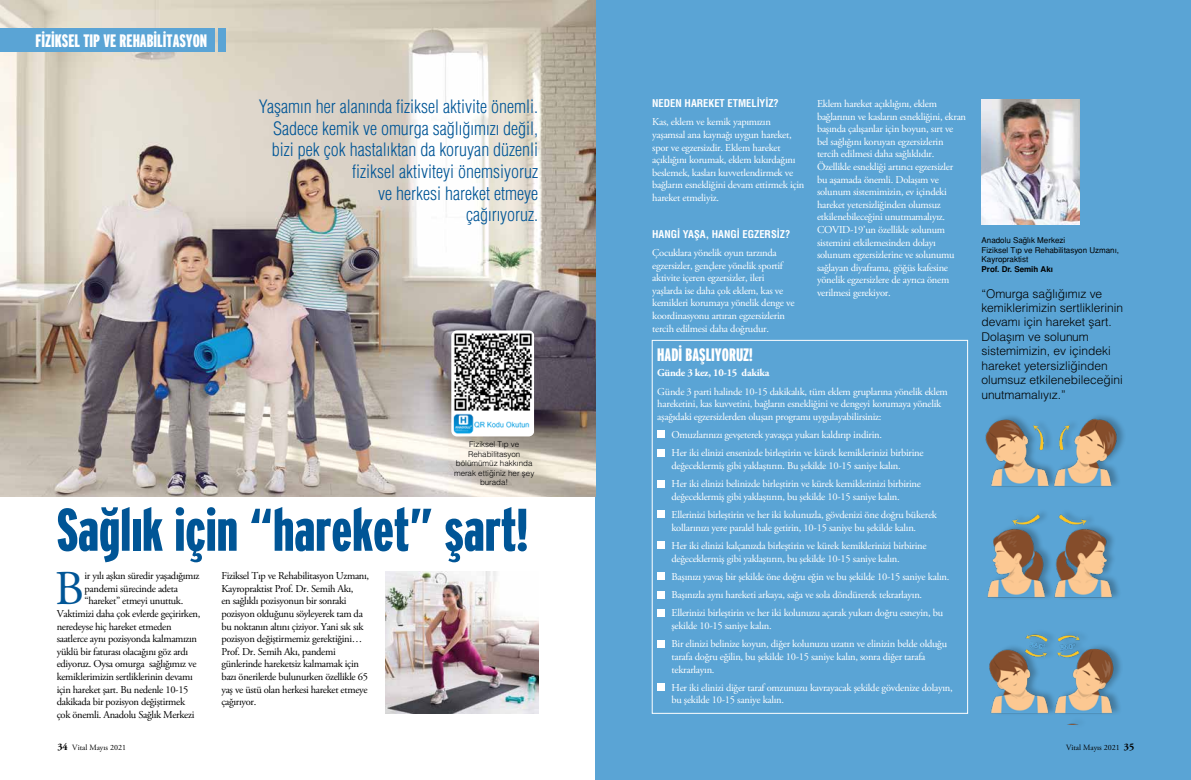
<style>
.page{position:relative;width:1191px;height:780px;background:#fff}
.page>*{position:absolute;margin:0;border:0;box-sizing:border-box;transform-origin:0 0}
.t1{font:900 extra-condensed 60px "Interstate";color:#005596}
.t2{font:48.5px "Adobe Garamond Pro";color:#005596}
.t3{font:18px/21.6px "Helvetica Condensed Light Tr";color:#005596;text-align:right}
.t4{font:900 extra-condensed 18px "Interstate";color:#fff}
.t5{font:12px/14.4px "Helvetica Light Normal Tr";color:#000}
.t6{font:10.5px/12.6px "Adobe Garamond Pro";letter-spacing:-.025em;color:#fff}
.t7{font:10.5px/12.6px "Adobe Garamond Pro";letter-spacing:-.03em;color:#000}
.t8{font:10.5px "Helvetica Cond Bold Tr";color:#fff}
.t9{font:700 10.5px "Adobe Garamond Pro";letter-spacing:-.025em;color:#fff}
.t10{font:8px/9.6px "Helvetica Light Normal Tr";color:#000;text-align:center}
.t11{font:8px/9.6px "Helvetica Normal Tr";color:#000}
.t12{font:8px "Adobe Garamond Pro";color:#000}
.t13{font:700 8px "Helvetica Tr";color:#000}
.s1{font-weight:700;font-size:10px}
</style>
<div class="page">
<div style="left:595px;top:0;width:596px;height:780px;background:#5aa4d5"></div>
<img style="left:0;top:0;width:595px;height:496px">
<div style="left:651px;top:340px;width:317px;height:373px;border:1px solid #fff"></div>
<div style="left:657px;top:430px;width:7px;height:8px;background:#fff"></div>
<div style="left:657px;top:449px;width:7px;height:7px;background:#fff"></div>
<div style="left:657px;top:480px;width:7px;height:7px;background:#fff"></div>
<div style="left:657px;top:510px;width:7px;height:8px;background:#fff"></div>
<div style="left:657px;top:541px;width:7px;height:8px;background:#fff"></div>
<div style="left:657px;top:572px;width:7px;height:8px;background:#fff"></div>
<div style="left:657px;top:590px;width:7px;height:8px;background:#fff"></div>
<div style="left:657px;top:609px;width:7px;height:7px;background:#fff"></div>
<div style="left:657px;top:640px;width:7px;height:7px;background:#fff"></div>
<div style="left:657px;top:683px;width:7px;height:7px;background:#fff"></div>
<img style="left:981px;top:99px;width:98px;height:125px">
<img style="left:386px;top:571px;width:153px;height:142px">
<img style="left:985px;top:415px;width:139px;height:72px">
<img style="left:987px;top:512px;width:132px;height:86px">
<img style="left:989px;top:633px;width:132px;height:91px">
<img style="left:451px;top:330px;width:83px;height:106px">
<div style="left:0;top:28px;width:214px;height:24px;background:#5aa4d5"></div>
<div style="left:218px;top:28px;width:8px;height:24px;background:#5aa4d5"></div>
<h3 class="t4" style="left:35px;top:30px;width:173px">FİZİKSEL TIP VE REHABİLİTASYON</h3>
<h3 class="t3" style="left:259px;top:96px;width:281px">Yaşamın her alanında fiziksel aktivite önemli.<br>Sadece kemik ve omurga sağlığımızı değil, bizi pek çok hastalıktan da koruyan düzenli fiziksel aktiviteyi önemsiyoruz<br>ve herkesi hareket etmeye<br>çağırıyoruz.</h3>
<p class="t10" style="left:454px;top:439px;width:82px">Fiziksel Tıp ve<br>Rehabilitasyon bölümümüz hakkında merak ettiğiniz her şey burada!</p>
<h1 class="t1" style="left:57px;top:496px;width:473px">Sağlık için “hareket” şart!</h1>
<h2 class="t2" style="left:55px;top:560px;width:31px">B</h2>
<p class="t7" style="left:85px;top:570px;width:116px">ir yılı aşkın süredir yaşadığımız</p>
<p class="t7" style="left:85px;top:582px;width:95px">pandemi sürecinde adeta</p>
<p class="t7" style="left:85px;top:595px;width:100px">“hareket” etmeyi unuttuk.</p>
<p class="t7" style="left:57px;top:607px;width:145px">Vaktimizi daha çok evlerde geçirirken,</p>
<p class="t7" style="left:57px;top:620px;width:116px">neredeyse hiç hareket etmeden</p>
<p class="t7" style="left:57px;top:633px;width:142px">saatlerce aynı pozisyonda kalmamızın</p>
<p class="t7" style="left:57px;top:645px;width:133px">yüklü bir faturası olacağını göz ardı</p>
<p class="t7" style="left:57px;top:658px;width:141px">ediyoruz. Oysa omurga sağlığımız ve</p>
<p class="t7" style="left:57px;top:670px;width:138px">kemiklerimizin sertliklerinin devamı</p>
<p class="t7" style="left:57px;top:683px;width:133px">için hareket şart. Bu nedenle 10-15</p>
<p class="t7" style="left:57px;top:696px;width:130px">dakikada bir pozisyon değiştirmek</p>
<p class="t7" style="left:57px;top:708px;width:139px">çok önemli. Anadolu Sağlık Merkezi</p>
<p class="t7" style="left:221px;top:570px;width:149px">Fiziksel Tıp ve Rehabilitasyon Uzmanı, Kayropraktist Prof. Dr. Semih Akı,<br>en sağlıklı pozisyonun bir sonraki pozisyon olduğunu söyleyerek tam da bu noktanın altını çiziyor. Yani sık sık pozisyon değiştirmemiz gerektiğini… Prof. Dr. Semih Akı, pandemi günlerinde hareketsiz kalmamak için bazı önerilerde bulunurken özellikle 65 yaş ve üstü olan herkesi hareket etmeye çağırıyor.</p>
<p class="t8" style="left:652px;top:97px;width:128px">NEDEN HAREKET ETMELİYİZ?</p>
<p class="t6" style="left:652px;top:116px;width:154px">Kas, eklem ve kemik yapımızın yaşamsal ana kaynağı uygun hareket, spor ve egzersizdir. Eklem hareket açıklığını korumak, eklem kıkırdağını beslemek, kasları kuvvetlendirmek ve bağların esnekliğini devam ettirmek için hareket etmeliyiz.</p>
<p class="t8" style="left:652px;top:227px;width:140px">HANGİ YAŞA, HANGİ EGZERSİZ?</p>
<p class="t6" style="left:652px;top:247px;width:144px">Çocuklara yönelik oyun tarzında egzersizler, gençlere yönelik sportif aktivite içeren egzersizler, ileri yaşlarda ise daha çok eklem, kas ve kemikleri korumaya yönelik denge ve koordinasyonu artıran egzersizlerin tercih edilmesi daha doğrudur.</p>
<p class="t6" style="left:817px;top:98px;width:151px">Eklem hareket açıklığını, eklem bağlarının ve kasların esnekliğini, ekran başında çalışanlar için boyun, sırt ve bel sağlığını koruyan egzersizlerin tercih edilmesi daha sağlıklıdır.<br>Özellikle esnekliği artırıcı egzersizler bu aşamada önemli. Dolaşım ve solunum sistemimizin, ev içindeki hareket yetersizliğinden olumsuz etkilenebileceğini unutmamalıyız.<br>COVID-19’un özellikle solunum sistemini etkilemesinden dolayı solunum egzersizlerine ve solunumu sağlayan diyaframa, göğüs kafesine yönelik egzersizlere de ayrıca önem verilmesi gerekiyor.</p>
<h3 class="t4" style="left:657px;top:344px;width:97px">HADİ BAŞLIYORUZ!</h3>
<p class="t9" style="left:657px;top:367px;width:114px">Günde 3 kez, 10-15 dakika</p>
<p class="t6" style="left:657px;top:385px;width:292px">Günde 3 parti halinde 10-15 dakikalık, tüm eklem gruplarına yönelik eklem hareketini, kas kuvvetini, bağların esnekliğini ve dengeyi korumaya yönelik aşağıdaki egzersizlerden oluşan programı uygulayabilirsiniz:</p>
<p class="t6" style="left:671px;top:426px;width:253px;line-height:18.3px">Omuzlarınızı gevşeterek yavaşça yukarı kaldırıp indirin.<br>Her iki elinizi ensenizde birleştirin ve kürek kemiklerinizi birbirine</p>
<p class="t6" style="left:671px;top:457px;width:251px;line-height:18.3px">değeceklermiş gibi yaklaştırın. Bu şekilde 10-15 saniye kalın.<br>Her iki elinizi belinizde birleştirin ve kürek kemiklerinizi birbirine</p>
<p class="t6" style="left:671px;top:487px;width:267px;line-height:18.3px">değeceklermiş gibi yaklaştırın, bu şekilde 10-15 saniye kalın.<br>Ellerinizi birleştirin ve her iki kolunuzla, gövdenizi öne doğru bükerek</p>
<p class="t6" style="left:671px;top:518px;width:256px;line-height:18.3px">kollarınızı yere paralel hale getirin, 10-15 saniye bu şekilde kalın.<br>Her iki elinizi kalçanızda birleştirin ve kürek kemiklerinizi birbirine</p>
<p class="t6" style="left:671px;top:549px;width:279px;line-height:18.3px">değeceklermiş gibi yaklaştırın, bu şekilde 10-15 saniye kalın.<br>Başınızı yavaş bir şekilde öne doğru eğin ve bu şekilde 10-15 saniye kalın.<br>Başınızla aynı hareketi arkaya, sağa ve sola döndürerek tekrarlayın.<br>Ellerinizi birleştirin ve her iki kolunuzu açarak yukarı doğru esneyin, bu</p>
<p class="t6" style="left:671px;top:617px;width:277px;line-height:18.3px">şekilde 10-15 saniye kalın.<br>Bir elinizi belinize koyun, diğer kolunuzu uzatın ve elinizin belde olduğu</p>
<p class="t6" style="left:671px;top:650px;width:255px">tarafa doğru eğilin, bu şekilde 10-15 saniye kalın, sonra diğer tarafa tekrarlayın.</p>
<p class="t6" style="left:671px;top:681px;width:283px">Her iki elinizi diğer taraf omzunuzu kavrayacak şekilde gövdenize dolayın, bu şekilde 10-15 saniye kalın.</p>
<p class="t11" style="left:981px;top:235px;width:139px">Anadolu Sağlık Merkezi<br>Fiziksel Tıp ve Rehabilitasyon Uzmanı,<br>Kayropraktist</p>
<p class="t13" style="left:981px;top:264px;width:73px">Prof. Dr. Semih Akı</p>
<p class="t5" style="left:981px;top:286px;width:143px">“Omurga sağlığımız ve kemiklerimizin sertliklerinin devamı için hareket şart.<br>Dolaşım ve solunum sistemimizin, ev içindeki hareket yetersizliğinden olumsuz etkilenebileceğini unutmamalıyız.”</p>
<p class="t12" style="left:57px;top:743px;width:70px"><span class="s1">34</span> Vital Mayıs 2021</p>
<p class="t12" style="left:1066px;top:743px;width:70px">Vital Mayıs 2021 <span class="s1">35</span></p>
</div>
